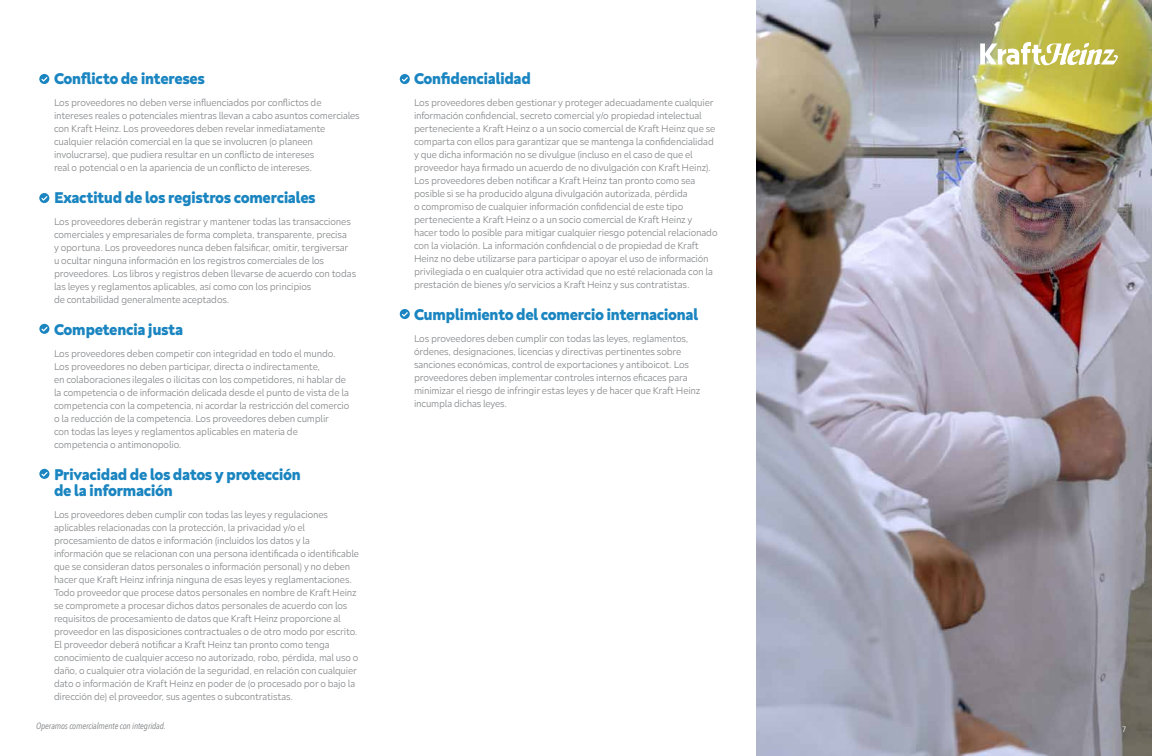
<style>
.page{position:relative;width:1152px;height:756px;background:#fff}
.page>*{position:absolute;margin:0;border:0;box-sizing:border-box;transform-origin:0 0}
.t1{font:800 16px/16px "Neufreit";letter-spacing:-.025em;color:#1a85c0}
.t2{font:300 10px/13px "Neufreit";letter-spacing:-.01em;color:#808285}
.t3{font:italic 9px "Avenir Next Condensed";letter-spacing:-.01em;color:#808285}
.t4{font:300 8px "Neufreit";color:#fff}
</style>
<div class="page">
<img style="left:756px;top:1px;width:396px;height:755px">
<svg style="left:980px;top:42px;width:138px;height:25px"></svg>
<svg style="left:39px;top:74px;width:10px;height:10px"></svg>
<svg style="left:39px;top:193px;width:10px;height:10px"></svg>
<svg style="left:400px;top:74px;width:10px;height:10px"></svg>
<svg style="left:400px;top:309px;width:10px;height:10px"></svg>
<svg style="left:39px;top:324px;width:10px;height:10px"></svg>
<svg style="left:39px;top:469px;width:10px;height:10px"></svg>
<h1 class="t1" style="left:54px;top:70px;width:152px">Conflicto de intereses</h1>
<p class="t2" style="left:54px;top:96px;width:307px">Los proveedores no deben verse influenciados por conflictos de intereses reales o potenciales mientras llevan a cabo asuntos comerciales con Kraft Heinz. Los proveedores deben revelar inmediatamente cualquier relación comercial en la que se involucren (o planeen involucrarse), que pudiera resultar en un conflicto de intereses<br>real o potencial o en la apariencia de un conflicto de intereses.</p>
<h1 class="t1" style="left:54px;top:189px;width:263px">Exactitud de los registros comerciales</h1>
<p class="t2" style="left:54px;top:215px;width:304px">Los proveedores deberán registrar y mantener todas las transacciones comerciales y empresariales de forma completa, transparente, precisa<br>y oportuna. Los proveedores nunca deben falsificar, omitir, tergiversar u ocultar ninguna información en los registros comerciales de los proveedores. Los libros y registros deben llevarse de acuerdo con todas las leyes y reglamentos aplicables, así como con los principios<br>de contabilidad generalmente aceptados.</p>
<h1 class="t1" style="left:54px;top:321px;width:131px">Competencia justa</h1>
<p class="t2" style="left:54px;top:347px;width:297px">Los proveedores deben competir con integridad en todo el mundo.<br>Los proveedores no deben participar, directa o indirectamente,<br>en colaboraciones ilegales o ilícitas con los competidores, ni hablar de la competencia o de información delicada desde el punto de vista de la competencia con la competencia, ni acordar la restricción del comercio o la reducción de la competencia. Los proveedores deben cumplir<br>con todas las leyes y reglamentos aplicables en materia de competencia o antimonopolio.</p>
<h1 class="t1" style="left:54px;top:466px;width:248px">Privacidad de los datos y protección de la información</h1>
<p class="t2" style="left:54px;top:508px;width:307px">Los proveedores deben cumplir con todas las leyes y regulaciones aplicables relacionadas con la protección, la privacidad y/o el procesamiento de datos e información (incluidos los datos y la información que se relacionan con una persona identificada o identificable que se consideran datos personales o información personal) y no deben hacer que Kraft Heinz infrinja ninguna de esas leyes y reglamentaciones.<br>Todo proveedor que procese datos personales en nombre de Kraft Heinz se compromete a procesar dichos datos personales de acuerdo con los requisitos de procesamiento de datos que Kraft Heinz proporcione al proveedor en las disposiciones contractuales o de otro modo por escrito.<br>El proveedor deberá notificar a Kraft Heinz tan pronto como tenga conocimiento de cualquier acceso no autorizado, robo, pérdida, mal uso o daño, o cualquier otra violación de la seguridad, en relación con cualquier dato o información de Kraft Heinz en poder de (o procesado por o bajo la dirección de) el proveedor, sus agentes o subcontratistas.</p>
<p class="t3" style="left:36px;top:720px;width:131px">Operamos comercialmente con integridad.</p>
<h1 class="t1" style="left:414px;top:70px;width:119px">Confidencialidad</h1>
<p class="t2" style="left:414px;top:96px;width:305px">Los proveedores deben gestionar y proteger adecuadamente cualquier información confidencial, secreto comercial y/o propiedad intelectual perteneciente a Kraft Heinz o a un socio comercial de Kraft Heinz que se comparta con ellos para garantizar que se mantenga la confidencialidad y que dicha información no se divulgue (incluso en el caso de que el proveedor haya firmado un acuerdo de no divulgación con Kraft Heinz).<br>Los proveedores deben notificar a Kraft Heinz tan pronto como sea posible si se ha producido alguna divulgación autorizada, pérdida<br>o compromiso de cualquier información confidencial de este tipo perteneciente a Kraft Heinz o a un socio comercial de Kraft Heinz y hacer todo lo posible para mitigar cualquier riesgo potencial relacionado con la violación. La información confidencial o de propiedad de Kraft Heinz no debe utilizarse para participar o apoyar el uso de información privilegiada o en cualquier otra actividad que no esté relacionada con la prestación de bienes y/o servicios a Kraft Heinz y sus contratistas.</p>
<h1 class="t1" style="left:414px;top:306px;width:286px">Cumplimiento del comercio internacional</h1>
<p class="t2" style="left:414px;top:332px;width:288px">Los proveedores deben cumplir con todas las leyes, reglamentos, órdenes, designaciones, licencias y directivas pertinentes sobre sanciones económicas, control de exportaciones y antiboicot. Los proveedores deben implementar controles internos eficaces para minimizar el riesgo de infringir estas leyes y de hacer que Kraft Heinz incumpla dichas leyes.</p>
<p class="t4" style="left:1122px;top:725px;width:5px">7</p>
</div>
